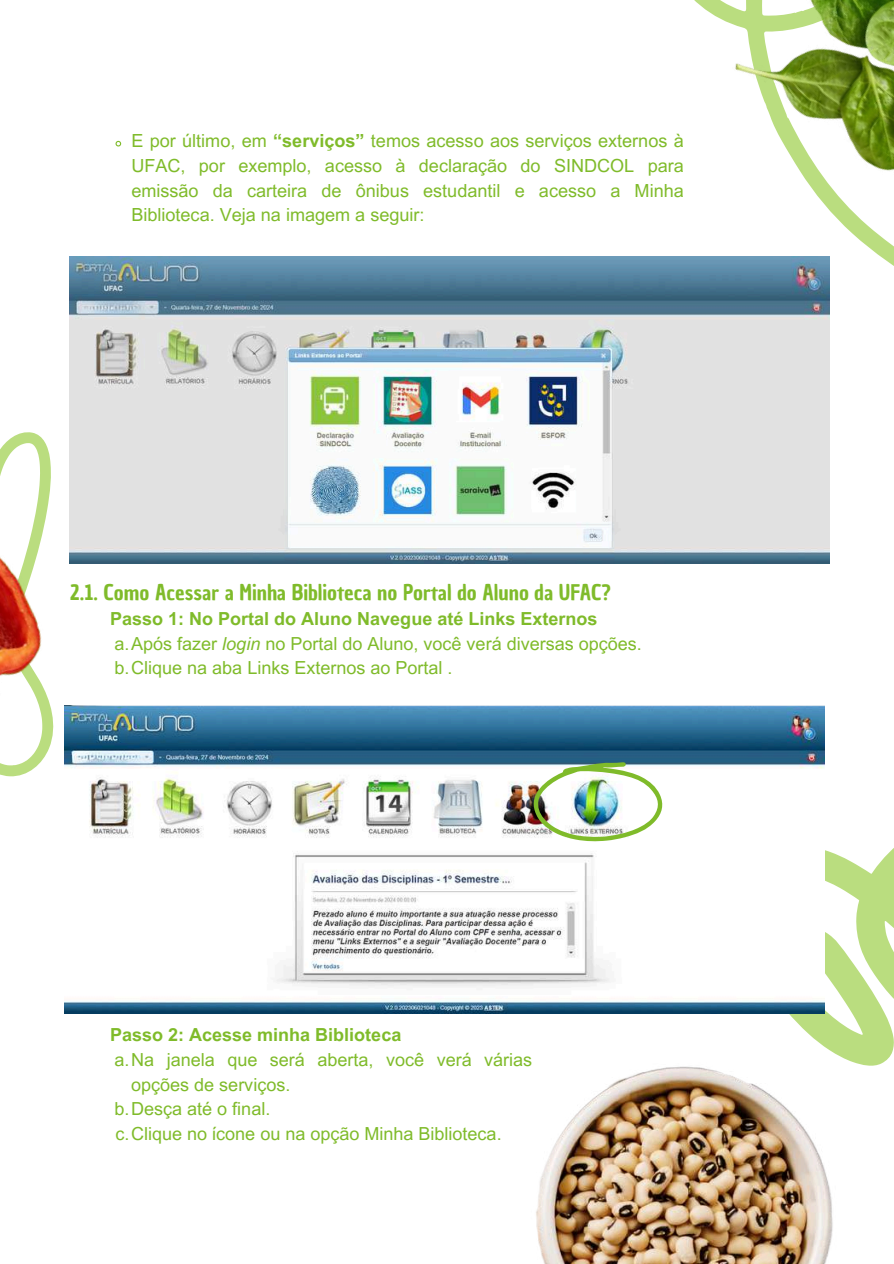
<style>
.page{position:relative;width:894px;height:1264px;background:#fff}
.page>*{position:absolute;margin:0;border:0;box-sizing:border-box;transform-origin:0 0}
.t1{font:21px "Chau Philomene One";color:#7fbb2a}
.t2{font:18px/24.8px "Arial MT Pro";color:#7fbb2a;text-align:justify}
.t3{font:700 18px "Arial MT Pro";color:#7fbb2a}
.s1{font-weight:700}
.s2{font-style:italic}
</style>
<div class="page">
<svg style="left:0;top:432px;width:49px;height:344px"></svg>
<img style="left:0;top:441px;width:54px;height:308px">
<img style="left:70px;top:256px;width:759px;height:307px">
<svg style="left:638px;top:849px;width:255px;height:217px"></svg>
<img style="left:64px;top:705px;width:759px;height:308px">
<img style="left:532px;top:762px;width:132px;height:79px">
<svg style="left:115px;top:140px;width:7px;height:7px"></svg>
<svg style="left:585px;top:0;width:308px;height:345px"></svg>
<img style="left:699px;top:0;width:194px;height:227px">
<img style="left:536px;top:1054px;width:306px;height:209px">
<p class="t2" style="left:131px;top:131px;width:553px">E por último, em <span class="s1">“serviços”</span> temos acesso aos serviços externos à UFAC, por exemplo, acesso à declaração do SINDCOL para emissão da carteira de ônibus estudantil e acesso a Minha Biblioteca. Veja na imagem a seguir:</p>
<p class="t1" style="left:70px;top:578px;width:542px">2.1. Como Acessar a Minha Biblioteca no Portal do Aluno da UFAC?</p>
<p class="t2" style="left:110px;top:608px;width:533px;text-align:left"><span class="s1">Passo 1: No Portal do Aluno Navegue até Links Externos </span>a.Após fazer <span class="s2">login</span> no Portal do Aluno, você verá diversas opções. b.Clique na aba Links Externos ao Portal .</p>
<p class="t3" style="left:110px;top:1028px;width:293px">Passo 2: Acesse minha Biblioteca</p>
<p class="t2" style="left:114px;top:1049px;width:419px">a.Na janela que será aberta, você verá várias</p>
<p class="t2" style="left:131px;top:1074px;width:161px">opções de serviços.</p>
<p class="t2" style="left:114px;top:1098px;width:157px">b.Desça até o final.</p>
<p class="t2" style="left:115px;top:1123px;width:388px">c.Clique no ícone ou na opção Minha Biblioteca.</p>
</div>
